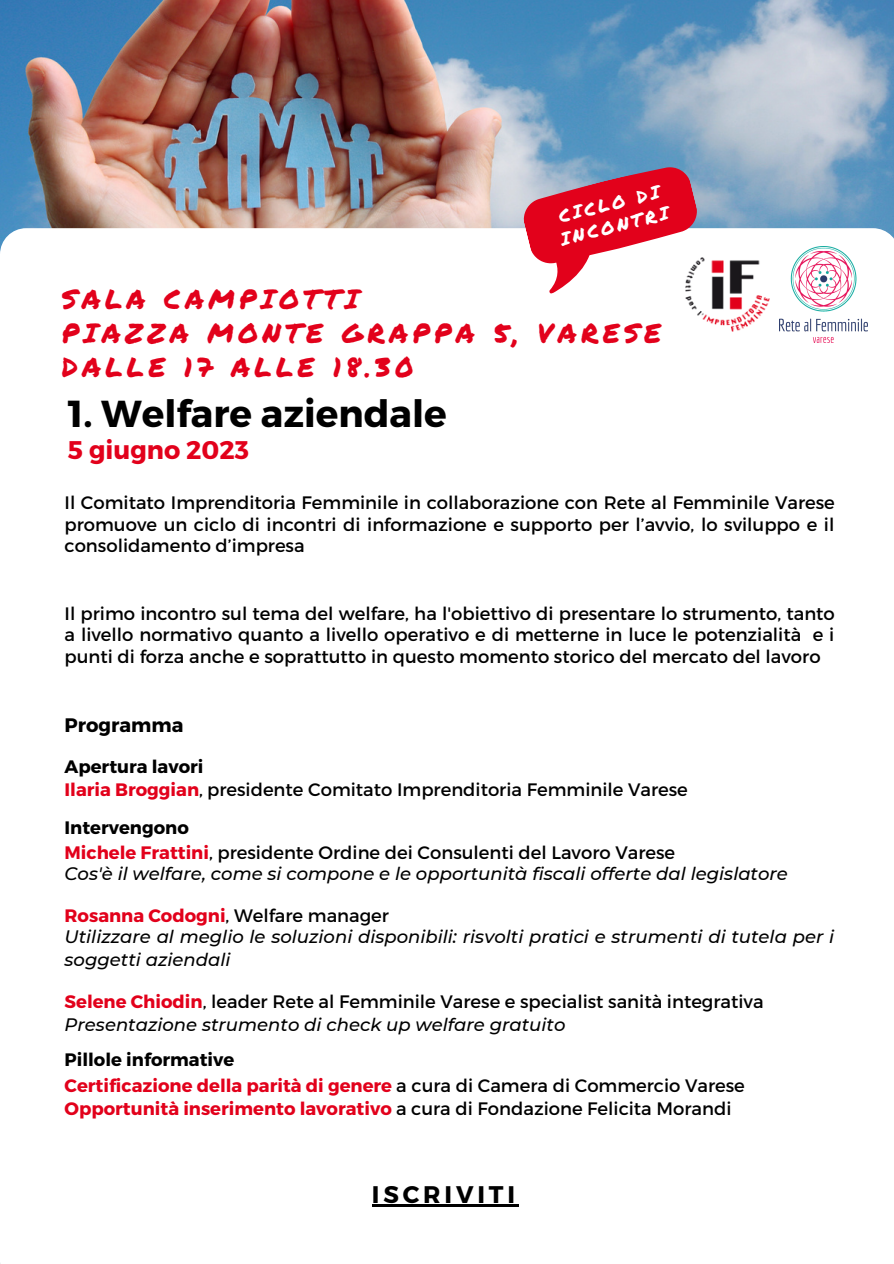
<style>
.page{position:relative;width:894px;height:1264px;background:#fff}
.page>*{position:absolute;margin:0;border:0;box-sizing:border-box;transform-origin:0 0}
.t1{font:700 37.5px "Montserrat";color:#000}
.t2{font:27px "Permanent Marker";letter-spacing:.16em;color:#e2011b}
.t3{font:700 25.5px "Montserrat";color:#e2011b}
.t4{font:700 24px "Montserrat";letter-spacing:.16em;color:#000}
.t5{font:700 19.5px "Montserrat";color:#000}
.t6{font:18px/21.5px "Montserrat";color:#000;text-align:justify}
.t7{font:italic 500 18px/22.5px "Montserrat";color:#000}
.t8{font:700 18px "Montserrat";color:#e2011b}
.t9{font:700 18px "Montserrat";color:#000}
.t10{font:18px/22.5px "Permanent Marker";color:#fff}
.s1{font-weight:700;color:#e2011b}
.s2{font-weight:400;color:#000}
</style>
<div class="page">
<img style="left:0;top:0;width:893px;height:228px">
<svg style="left:518px;top:161px;width:183px;height:133px"></svg>
<img style="left:685px;top:257px;width:83px;height:74px">
<img style="left:779px;top:246px;width:88px;height:96px">
<hr style="left:372px;top:1204px;width:146px;height:3px;background:#000">
<p class="t10" style="left:552px;top:206px;width:112px;rotate:-14deg">CICLO DI<br>INCONTRI</p>
<p class="t2" style="left:62px;top:279px;width:298px">SALA CAMPIOTTI</p>
<p class="t2" style="left:62px;top:313px;width:600px">PIAZZA MONTE GRAPPA 5, VARESE</p>
<p class="t2" style="left:62px;top:346px;width:353px">DALLE 17 ALLE 18.30</p>
<p class="t1" style="left:68px;top:389px;width:380px">1. Welfare aziendale</p>
<p class="t3" style="left:68px;top:433px;width:183px">5 giugno 2023</p>
<p class="t6" style="left:65px;top:491px;width:771px">Il Comitato Imprenditoria Femminile in collaborazione con Rete al Femminile Varese promuove un ciclo di incontri di informazione e supporto per l’avvio, lo sviluppo e il consolidamento d’impresa</p>
<p class="t6" style="left:65px;top:602px;width:771px">Il primo incontro sul tema del welfare, ha l'obiettivo di presentare lo strumento, tanto a livello normativo quanto a livello operativo e di metterne in luce le potenzialità e i punti di forza anche e soprattutto in questo momento storico del mercato del lavoro</p>
<p class="t5" style="left:65px;top:712px;width:120px">Programma</p>
<p class="t9" style="left:65px;top:755px;width:140px">Apertura lavori</p>
<p class="t6" style="left:65px;top:777px;width:624px"><span class="s1">Ilaria Broggian</span>, presidente Comitato Imprenditoria Femminile Varese</p>
<p class="t9" style="left:65px;top:815px;width:126px">Intervengono</p>
<p class="t6" style="left:65px;top:840px;width:612px"><span class="s1">Michele Frattini</span>, presidente Ordine dei Consulenti del Lavoro Varese</p>
<p class="t7" style="left:65px;top:862px;width:724px">Cos'è il welfare, come si compone e le opportunità fiscali offerte dal legislatore</p>
<p class="t6" style="left:65px;top:903px;width:326px"><span class="s1">Rosanna Codogni</span>, Welfare manager</p>
<p class="t7" style="left:65px;top:925px;width:771px">Utilizzare al meglio le soluzioni disponibili: risvolti pratici e strumenti di tutela per i soggetti aziendali</p>
<p class="t6" style="left:65px;top:990px;width:700px"><span class="s1">Selene Chiodin</span>, leader Rete al Femminile Varese e specialist sanità integrativa</p>
<p class="t7" style="left:65px;top:1013px;width:502px">Presentazione strumento di check up welfare gratuito</p>
<p class="t9" style="left:65px;top:1047px;width:171px">Pillole informative</p>
<p class="t8" style="left:65px;top:1073px;width:681px">Certificazione della parità di genere <span class="s2">a cura di Camera di Commercio Varese</span></p>
<p class="t8" style="left:65px;top:1097px;width:668px">Opportunità inserimento lavorativo <span class="s2">a cura di Fondazione Felicita Morandi</span></p>
<p class="t4" style="left:372px;top:1178px;width:144px">ISCRIVITI</p>
</div>
